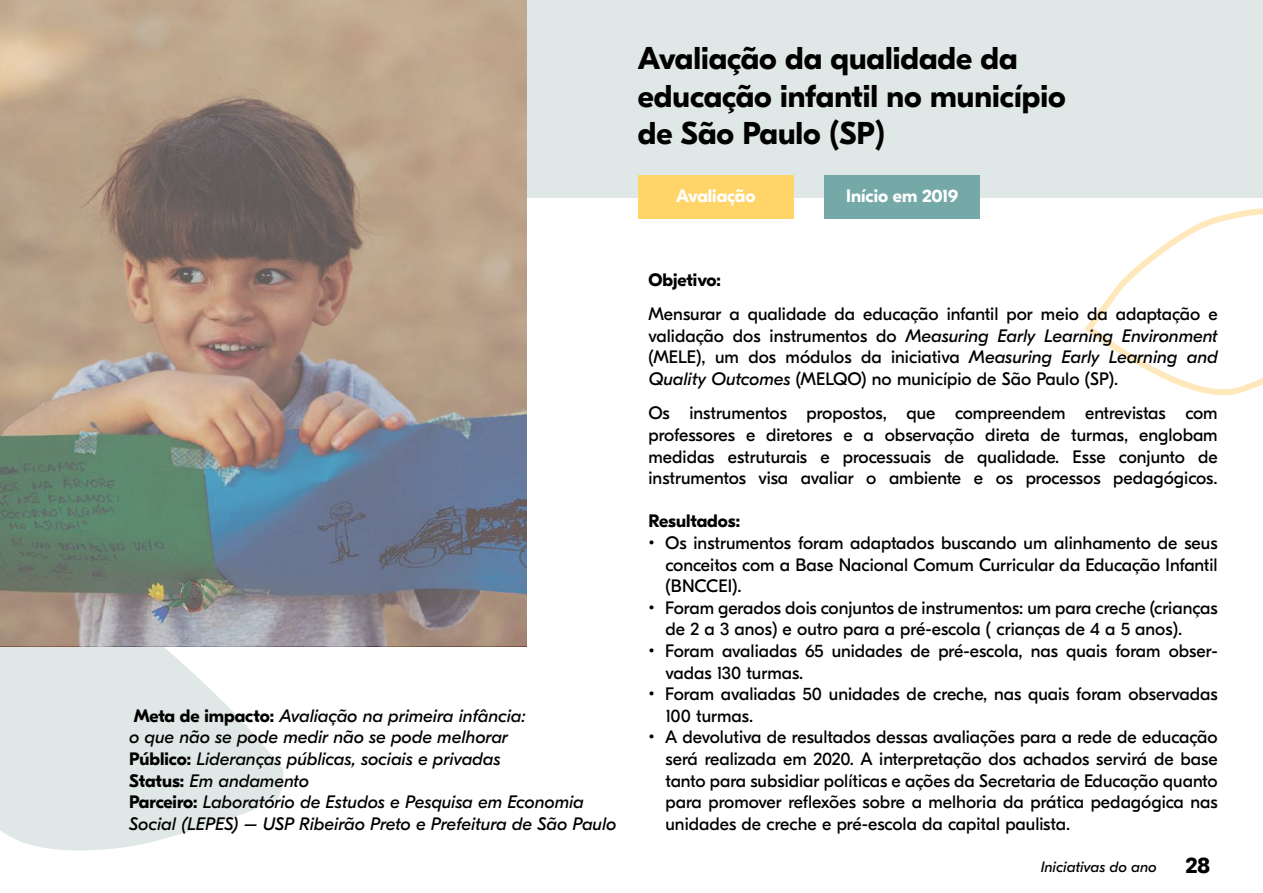
<style>
.page{position:relative;width:1263px;height:893px;background:#fff}
.page>*{position:absolute;margin:0;border:0;box-sizing:border-box;transform-origin:0 0}
.t1{font:700 31.5px/37.8px "GT Eesti Display";color:#000}
.t2{font:700 22.5px "GT Eesti Display";color:#000}
.t3{font:18px/21.6px "GT Eesti Display";color:#000;text-align:justify}
.t4{font:italic 18px/21.6px "GT Eesti Display";color:#000}
.t5{font:700 18px "GT Eesti Display";color:#fff}
.t6{font:700 18px "GT Eesti Display";color:#000}
.t7{font:italic 15px "GT Eesti Display";color:#000}
.s1{font-weight:700;font-style:normal}
.s2{font-style:italic}
</style>
<div class="page">
<svg style="left:1084px;top:208px;width:179px;height:188px"></svg>
<svg style="left:0;top:646px;width:284px;height:205px;fill:#e0e8e7"></svg>
<div style="left:0;top:0;width:1263px;height:197px;background:#e0e8e7"></div>
<div style="left:638px;top:175px;width:156px;height:44px;background:#ffd469"></div>
<div style="left:824px;top:175px;width:156px;height:44px;background:#75a9a8"></div>
<svg style="left:0;top:0;width:527px;height:646px;background:#9c9185"></svg>
<h1 class="t1" style="left:638px;top:40px;width:429px">Avaliação da qualidade da educação infantil no município de São Paulo (SP)</h1>
<p class="t5" style="left:676px;top:185px;width:81px">Avaliação</p>
<p class="t5" style="left:846px;top:185px;width:114px">Início em 2019</p>
<p class="t4" style="left:129px;top:705px;width:489px"><span class="s1">Meta de impacto:</span> Avaliação na primeira infância:<br>o que não se pode medir não se pode melhorar<br><span class="s1">Público:</span> Lideranças públicas, sociais e privadas<br><span class="s1">Status:</span> Em andamento<br><span class="s1">Parceiro:</span> Laboratório de Estudos e Pesquisa em Economia Social (LEPES) – USP Ribeirão Preto e Prefeitura de São Paulo</p>
<p class="t6" style="left:648px;top:270px;width:74px">Objetivo:</p>
<p class="t3" style="left:648px;top:304px;width:571px">Mensurar a qualidade da educação infantil por meio da adaptação e validação dos instrumentos do <span class="s2">Measuring Early Learning Environment </span>(MELE), um dos módulos da iniciativa <span class="s2">Measuring Early Learning and Quality Outcomes</span> (MELQO) no município de São Paulo (SP).</p>
<p class="t3" style="left:648px;top:403px;width:571px">Os instrumentos propostos, que compreendem entrevistas com professores e diretores e a observação direta de turmas, englobam medidas estruturais e processuais de qualidade. Esse conjunto de instrumentos visa avaliar o ambiente e os processos pedagógicos.</p>
<p class="t6" style="left:648px;top:511px;width:93px">Resultados:</p>
<p class="t3" style="left:665px;top:532px;width:554px;text-indent:-17px">• Os instrumentos foram adaptados buscando um alinhamento de seus conceitos com a Base Nacional Comum Curricular da Educação Infantil (BNCCEI).</p>
<p class="t3" style="left:665px;top:597px;width:554px;text-indent:-17px">• Foram gerados dois conjuntos de instrumentos: um para creche (crianças de 2 a 3 anos) e outro para a pré-escola ( crianças de 4 a 5 anos).</p>
<p class="t3" style="left:665px;top:640px;width:554px;text-indent:-17px">• Foram avaliadas 65 unidades de pré-escola, nas quais foram obser&shy;vadas 130 turmas.</p>
<p class="t3" style="left:665px;top:684px;width:554px;text-indent:-17px">• Foram avaliadas 50 unidades de creche, nas quais foram observadas<br>100 turmas.</p>
<p class="t3" style="left:665px;top:727px;width:554px;text-indent:-17px">• A devolutiva de resultados dessas avaliações para a rede de educação será realizada em 2020. A interpretação dos achados servirá de base tanto para subsidiar políticas e ações da Secretaria de Educação quanto para promover reflexões sobre a melhoria da prática pedagógica nas unidades de creche e pré-escola da capital paulista.</p>
<p class="t7" style="left:1041px;top:859px;width:117px">Iniciativas do ano</p>
<p class="t2" style="left:1185px;top:853px;width:26px">28</p>
</div>
